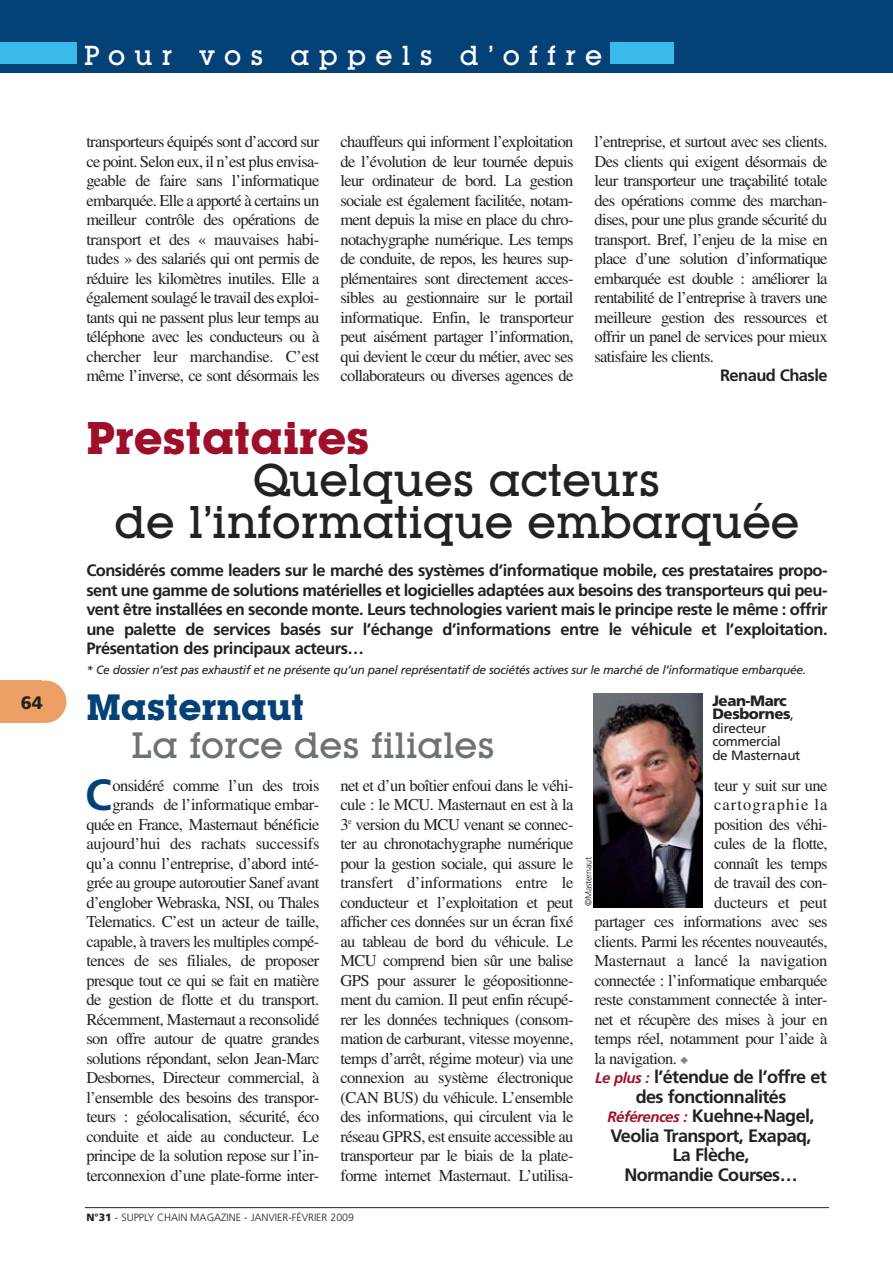
<style>
.page{position:relative;width:893px;height:1263px;background:#fff}
.page>*{position:absolute;margin:0;border:0;box-sizing:border-box;transform-origin:0 0}
.t1{font:500 45px/42px "Lubalin Graph IT Cby BT";color:#20231e;text-align:center}
.t2{font:700 45px "Lubalin Graph IT Cby BT";color:#9e1029}
.t3{font:700 43.5px "Frutiger";color:#044177}
.t4{font:500 36px "Lubalin Graph IT Cby BT";color:#6c7372}
.t5{font:700 36px "Lubalin Graph IT Cby BT";color:#044177}
.t6{font:500 27px "Lubalin Graph IT Cby BT";letter-spacing:.345em;color:#fff}
.t7{font:700 18px/19.5px "Frutiger";letter-spacing:-.035em;color:#20231e;text-align:center}
.t8{font:900 18px "Frutiger";color:#20231e}
.t9{font:16.5px/19.5px "Times";letter-spacing:-.035em;color:#20231e;text-align:justify}
.t10{font:700 16.5px/19.5px "Frutiger";letter-spacing:-.03em;color:#20231e;text-align:justify}
.t11{font:16.5px "Times";letter-spacing:-.015em;color:#20231e}
.t12{font:16.5px "Times";letter-spacing:.065em;color:#20231e}
.t13{font:900 15px/13.5px "Frutiger";letter-spacing:-.03em;color:#20231e}
.t14{font:13.5px/13.5px "Frutiger";letter-spacing:-.03em;color:#20231e}
.t15{font:italic 12px "Frutiger";letter-spacing:-.03em;color:#20231e}
.t16{font:300 10.5px "Frutiger";color:#20231e}
.t17{font:300 9px "Frutiger";letter-spacing:-.03em;color:#20231e}
.s1{font-weight:400;font-size:13.5px}
.s2{color:#818888}
.s3{font-style:italic;font-size:15px;color:#9e1029}
.s4{font-weight:900}
</style>
<div class="page">
<div style="left:24px;top:680px;width:42px;height:43px;background:#eca066;border-radius:50%"></div>
<div style="left:0;top:680px;width:42px;height:43px;background:#eca066"></div>
<hr style="left:85px;top:1207px;width:744px;height:1px;background:#20231e">
<div style="left:0;top:0;width:892px;height:72px;background:#044177"></div>
<div style="left:610px;top:43px;width:64px;height:21px;background:#39baea"></div>
<div style="left:0;top:43px;width:76px;height:21px;background:#39baea"></div>
<img style="left:593px;top:693px;width:109px;height:215px">
<p class="t8" style="left:21px;top:695px;width:24px">64</p>
<h3 class="t6" style="left:84px;top:46px;width:519px">Pour vos appels d’offre</h3>
<p class="t9" style="left:86px;top:133px;width:235px">transporteurs équipés sont d’accord sur ce point. Selon eux, il n’est plus envisa&shy;geable de faire sans l’informatique embarquée. Elle a apporté à certains un meilleur con trôle des opérations de transport et des « mauvaises habi&shy;tudes » des salariés qui ont permis de réduire les kilomètres inutiles. Elle a également soulagé le travail des exploi&shy;tants qui ne passent plus leur temps au téléphone avec les conducteurs ou à chercher leur marchandise. C’est même l’inverse, ce sont désormais les</p>
<p class="t9" style="left:340px;top:133px;width:235px">chauffeurs qui informent l’exploitation de l’évolution de leur tournée depuis leur ordinateur de bord. La gestion sociale est également facilitée, notam&shy;ment depuis la mise en place du chro&shy;notachygraphe numérique. Les temps de conduite, de repos, les heures sup&shy;plémentaires sont directement acces&shy;sibles au gestionnaire sur le portail informatique. Enfin, le transporteur peut aisément partager l’information, qui devient le cœur du métier, avec ses collaborateurs ou diverses agences de</p>
<p class="t9" style="left:594px;top:133px;width:235px">l’entreprise, et surtout avec ses clients.<br>Des clients qui exigent désormais de leur transporteur une traçabilité totale des opérations comme des marchan&shy;dises, pour une plus grande sécurité du transport. Bref, l’enjeu de la mise en place d’une solution d’informatique embarquée est double : améliorer la rentabilité de l’entreprise à travers une meilleure gestion des ressources et offrir un panel de services pour mieux satisfaire les clients.</p>
<p class="t10" style="left:720px;top:367px;width:109px">Renaud Chasle</p>
<h1 class="t2" style="left:86px;top:422px;width:285px">Prestataires</h1>
<h1 class="t1" style="left:115px;top:463px;width:686px">Quelques acteurs<br>de l’informatique embarquée</h1>
<p class="t10" style="left:86px;top:562px;width:743px">Considérés comme leaders sur le marché des systèmes d’informatique mobile, ces prestataires propo&shy;sent une gamme de solutions matérielles et logicielles adaptées aux besoins des transporteurs qui peu&shy;vent être installées en seconde monte. Leurs technologies varient mais le principe reste le même : offrir une palette de services basés sur l’échange d’informations entre le véhicule et l’exploitation.<br>Présentation des principaux acteurs…</p>
<p class="t15" style="left:86px;top:665px;width:721px">* Ce dossier n’est pas exhaustif et ne présente qu’un panel représentatif de sociétés actives sur le marché de l’informatique embarquée.</p>
<h3 class="t5" style="left:86px;top:695px;width:220px">Masternaut</h3>
<h3 class="t4" style="left:132px;top:732px;width:365px">La force des filiales</h3>
<h2 class="t3" style="left:85px;top:778px;width:28px">C</h2>
<p class="t13" style="left:712px;top:695px;width:83px">Jean-Marc<br>Desbornes<span class="s1">,</span></p>
<p class="t14" style="left:712px;top:722px;width:90px">directeur commercial<br>de Masternaut</p>
<p class="t9" style="left:86px;top:777px;width:235px;text-align:right">onsidéré comme l’un des trois grands de l’informatique embar&shy;quée en France, Masternaut bénéficie aujourd’hui des rachats successifs qu’a connu l’entreprise, d’abord inté&shy;grée au groupe autoroutier Sanef avant d’englober Webraska, NSI, ou Thales Tele matics. C’est un acteur de taille, capable, à travers les multiples compé&shy;tences de ses filiales, de proposer presque tout ce qui se fait en matière de gestion de flotte et du transport.<br>Récemment, Masternaut a reconsolidé son offre autour de quatre grandes solutions répondant, selon Jean-Marc Desbornes, Directeur commercial, à l’ensemble des besoins des transpor&shy;teurs : géolocalisation, sécurité, éco conduite et aide au conducteur. Le principe de la solution repose sur l’in&shy;terconnexion d’une plate-forme inter-</p>
<p class="t9" style="left:340px;top:777px;width:235px">net et d’un boîtier enfoui dans le véhi&shy;cule : le MCU. Masternaut en est à la 3<sup>e</sup> version du MCU venant se connec&shy;ter au chronotachygraphe numérique pour la gestion sociale, qui assure le transfert d’informations entre le conducteur et l’exploitation et peut afficher ces données sur un écran fixé au tableau de bord du véhicule. Le MCU comprend bien sûr une balise GPS pour assurer le géopositionne&shy;ment du camion. Il peut enfin récupé&shy;rer les données techniques (consom&shy;mation de carburant, vitesse moyenne, temps d’arrêt, régime moteur) via une connexion au système électronique (CAN BUS) du véhicule. L’ensemble des informations, qui circulent via le réseau GPRS, est ensuite accessible au transporteur par le biais de la plate&shy;forme internet Masternaut. L’utili sa -</p>
<p class="t9" style="left:714px;top:777px;width:115px">teur y suit sur une</p>
<p class="t12" style="left:714px;top:799px;width:115px">cartographie la</p>
<p class="t9" style="left:714px;top:816px;width:115px">position des véhi-</p>
<p class="t9" style="left:714px;top:835px;width:115px">cules de la flotte,</p>
<p class="t9" style="left:714px;top:855px;width:115px">connaît les temps</p>
<p class="t9" style="left:714px;top:874px;width:115px">de travail des con -</p>
<p class="t11" style="left:714px;top:896px;width:115px">ducteurs et peut</p>
<p class="t9" style="left:594px;top:913px;width:235px">partager ces informations avec ses</p>
<p class="t9" style="left:594px;top:933px;width:235px">clients. Parmi les récentes nouveautés,</p>
<p class="t11" style="left:594px;top:955px;width:235px">Masternaut a lancé la navigation</p>
<p class="t9" style="left:594px;top:972px;width:235px">connectée : l’informatique embarquée</p>
<p class="t9" style="left:594px;top:991px;width:235px">reste constamment connectée à inter-</p>
<p class="t9" style="left:594px;top:1011px;width:235px">net et récupère des mises à jour en</p>
<p class="t9" style="left:594px;top:1030px;width:235px">temps réel, notamment pour l’aide à</p>
<p class="t9" style="left:594px;top:1050px;width:95px">la navigation. <span class="s2">◆</span></p>
<p class="t7" style="left:595px;top:1069px;width:233px"><span class="s3">Le plus :</span> l’étendue de l’offre et des fonctionnalités<br><span class="s3">Références :</span> Kuehne+Nagel,<br>Veolia Transport, Exapaq,<br>La Flèche,<br>Normandie Courses…</p>
<p class="t17" style="left:584px;top:906px;width:50px;rotate:-90deg">©Masternaut</p>
<p class="t16" style="left:86px;top:1213px;width:269px"><span class="s4">N°31</span> - SUPPLY CHAIN MAGAZINE - JANVIER-FÉVRIER 2009</p>
</div>
